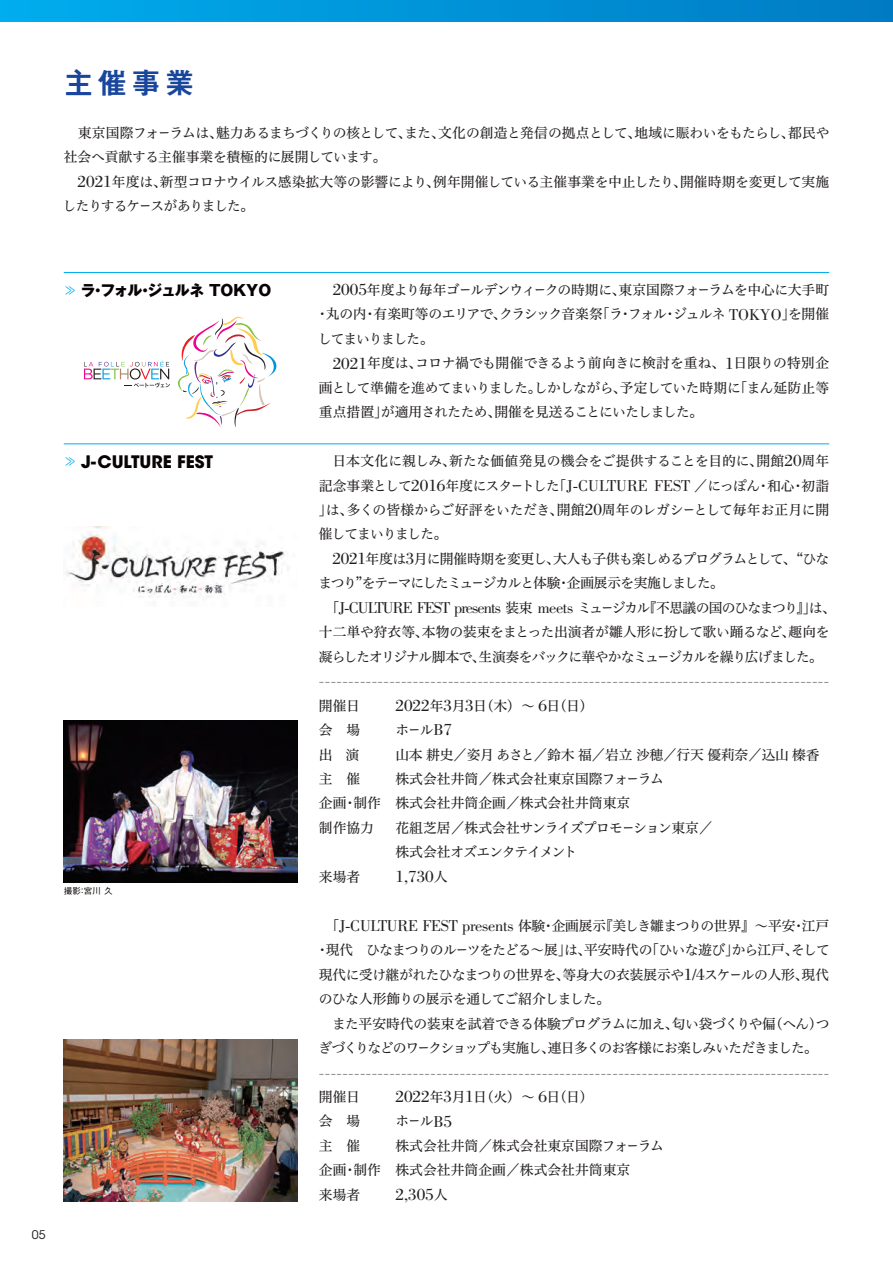
<style>
.page{position:relative;width:893px;height:1263px;background:#fff}
.page>*{position:absolute;margin:0;border:0;box-sizing:border-box;transform-origin:0 0}
.t1{font:29.7px "Midashi Go Pro MB31";color:#18469d}
.t2{font:700 17.1px "ITC Avant Garde Std";color:#080302}
.t3{font:17.1px "Bodoni Std";color:#231f20}
.t4{font:16.35px "Bodoni Std";color:#939598}
.t5{font:800 14.85px "Gothic MB101 Pro";letter-spacing:-.105em;color:#080302}
.t6{font:13.8px/24.5px "Hiragino UD Serif Std W4";letter-spacing:-.04em;color:#231f20}
.t7{font:13.8px/24.5px "Hiragino UD Serif Std W4";letter-spacing:-.065em;color:#231f20}
.t8{font:13.8px/24.5px "Hiragino UD Serif Std W4";color:#231f20}
.t9{font:13.8px "Hiragino UD Serif Std W4";letter-spacing:-.02em;color:#231f20}
.t10{font:11.85px "ITC Avant Garde Std";color:#231f20}
.t11{font:500 8.55px "Gothic BBB Pro";color:#080302}
.s1{font-family:"Bodoni Std";font-size:17.1px}
.s2{font-family:"Hiragino UD Serif Std W4";font-weight:400;color:#00aeef}
.s3{font-family:"Hiragino UD Serif Std W4";font-weight:400;font-size:14.85px;color:#00aeef}
.s4{font-family:"Bodoni Std";font-size:16.35px}
.s5{font-size:16.35px}
.s6{font-family:"Hiragino UD Serif Std W4";font-size:13.8px}
</style>
<div class="page">
<div style="left:0;top:0;width:893px;height:21px;background:linear-gradient(to right,#00aced,#007bc3)"></div>
<img style="left:64px;top:721px;width:234px;height:161px">
<img style="left:64px;top:1040px;width:234px;height:161px">
<svg style="left:178px;top:317px;width:99px;height:111px"></svg>
<svg style="left:84px;top:361px;width:86px;height:26px"></svg>
<hr style="left:64px;top:272px;width:765px;height:1px;background:#00aeef">
<hr style="left:64px;top:444px;width:765px;height:1px;background:#00aeef">
<img style="left:64px;top:527px;width:224px;height:70px">
<h1 class="t1" style="left:64px;top:59px;width:132px">主催事業</h1>
<p class="t6" style="left:64px;top:119px;width:767px">　東京国際フォーラムは、魅力あるまちづくりの核として、また、文化の創造と発信の拠点として、地域に賑わいをもたらし、都民や社会へ貢献する主催事業を積極的に展開しています。</p>
<p class="t6" style="left:63px;top:168px;width:768px;text-indent:15px"><span class="s1">2021</span>年度は、新型コロナウイルス感染拡大等の影響により、例年開催している主催事業を中止したり、開催時期を変更して実施したりするケースがありました。</p>
<p class="t5" style="left:63px;top:278px;width:211px"><span class="s2">≫</span> ラ・フォル・ジュルネＴＯＫＹＯ</p>
<p class="t2" style="left:63px;top:450px;width:152px"><span class="s3">≫</span> J-CULTURE FEST</p>
<p class="t11" style="left:64px;top:884px;width:51px">撮影：宮川久</p>
<p class="t10" style="left:32px;top:1227px;width:15px">05</p>
<p class="t6" style="left:315px;top:277px;width:515px;text-align:justify;text-indent:17px"><span class="s1">2005</span>年度より毎年ゴールデンウィークの時期に、東京国際フォーラムを中心に大手町・丸の内・有楽町等のエリアで、クラシック音楽祭「ラ・フォル・ジュルネ <span class="s4">TOKYO</span>」を開催してまいりました。</p>
<p class="t6" style="left:319px;top:350px;width:512px;text-align:justify;text-indent:14px"><span class="s1">2021</span>年度は、コロナ禍でも開催できるよう前向きに検討を重ね、<span class="s1">1</span>日限りの特別企画として準備を進めてまいりました。しかしながら、予定していた時期に「まん延防止等重点措置」が適用されたため、開催を見送ることにいたしました。</p>
<p class="t6" style="left:319px;top:448px;width:512px;text-align:justify">　日本文化に親しみ、新たな価値発見の機会をご提供することを目的に、開館<span class="s1">20</span>周年記念事業として<span class="s1">2016</span>年度にスタートした「<span class="s4">J-CULTURE FEST</span> ／にっぽん・和心・初詣」は、多くの皆様からご好評をいただき、開館<span class="s1">20</span>周年のレガシーとして毎年お正月に開催してまいりました。</p>
<p class="t7" style="left:318px;top:546px;width:519px;text-indent:14px"><span class="s1">2021</span>年度は<span class="s1">3</span>月に開催時期を変更し、大人も子供も楽しめるプログラムとして、“ひなまつり”をテーマにしたミュージカルと体験・企画展示を実施しました。<br>　「<span class="s4">J-CULTURE FEST presents</span> 装束 <span class="s4">meets</span> ミュージカル『不思議の国のひなまつり』」は、十二単や狩衣等、本物の装束をまとった出演者が雛人形に扮して歌い踊るなど、趣向を凝らしたオリジナル脚本で、生演奏をバックに華やかなミュージカルを繰り広げました。</p>
<p class="t4" style="left:319px;top:672px;width:512px">---------------------------------------------------------------------------------------</p>
<p class="t6" style="left:319px;top:692px;width:43px">開催日</p>
<p class="t6" style="left:395px;top:692px;width:200px"><span class="s1">2022</span>年<span class="s1">3</span>月<span class="s1">3</span>日（木）～ <span class="s1">6</span>日（日）</p>
<p class="t6" style="left:319px;top:717px;width:43px">会　場</p>
<p class="t6" style="left:395px;top:717px;width:58px">ホール<span class="s4">B</span><span class="s1">7</span></p>
<p class="t6" style="left:319px;top:741px;width:42px">出　演</p>
<p class="t9" style="left:395px;top:744px;width:426px">山本耕史／姿月あさと／鈴木福／岩立沙穂／行天優莉奈／込山榛香</p>
<p class="t6" style="left:319px;top:766px;width:43px">主　催</p>
<p class="t8" style="left:319px;top:766px;width:347px;text-indent:77px">株式会社井筒／株式会社東京国際フォーラム企画・制作 株式会社井筒企画／株式会社井筒東京<br>制作協力</p>
<p class="t6" style="left:395px;top:815px;width:319px">花組芝居／株式会社サンライズプロモーション東京／株式会社オズエンタテイメント</p>
<p class="t6" style="left:319px;top:863px;width:43px">来場者</p>
<p class="t3" style="left:395px;top:867px;width:54px">1<span class="s5">,</span>730<span class="s6">人</span></p>
<p class="t6" style="left:315px;top:912px;width:516px">　「<span class="s4">J-CULTURE FEST presents</span> 体験・企画展示『美しき雛まつりの世界』～平安・江戸・現代　ひなまつりのルーツをたどる～展」は、平安時代の「ひいな遊び」から江戸、そして現代に受け継がれたひなまつりの世界を、等身大の衣装展示や<span class="s1">1</span><span class="s4">/</span><span class="s1">4</span>スケールの人形、現代のひな人形飾りの展示を通してご紹介しました。<br>　また平安時代の装束を試着できる体験プログラムに加え、匂い袋づくりや偏（へん）つぎづくりなどのワークショップも実施し、連日多くのお客様にお楽しみいただきました。</p>
<p class="t4" style="left:319px;top:1063px;width:512px">---------------------------------------------------------------------------------------</p>
<p class="t6" style="left:319px;top:1084px;width:43px">開催日</p>
<p class="t6" style="left:395px;top:1084px;width:200px"><span class="s1">2022</span>年<span class="s1">3</span>月<span class="s1">1</span>日（火）～ <span class="s1">6</span>日（日）</p>
<p class="t6" style="left:319px;top:1108px;width:43px">会　場</p>
<p class="t6" style="left:395px;top:1108px;width:58px">ホール<span class="s4">B</span><span class="s1">5</span></p>
<p class="t6" style="left:319px;top:1132px;width:43px">主　催</p>
<p class="t8" style="left:319px;top:1132px;width:347px;text-indent:77px">株式会社井筒／株式会社東京国際フォーラム企画・制作 株式会社井筒企画／株式会社井筒東京<br>来場者</p>
<p class="t3" style="left:395px;top:1185px;width:67px">2<span class="s5">,</span>305<span class="s6">人　</span></p>
</div>
